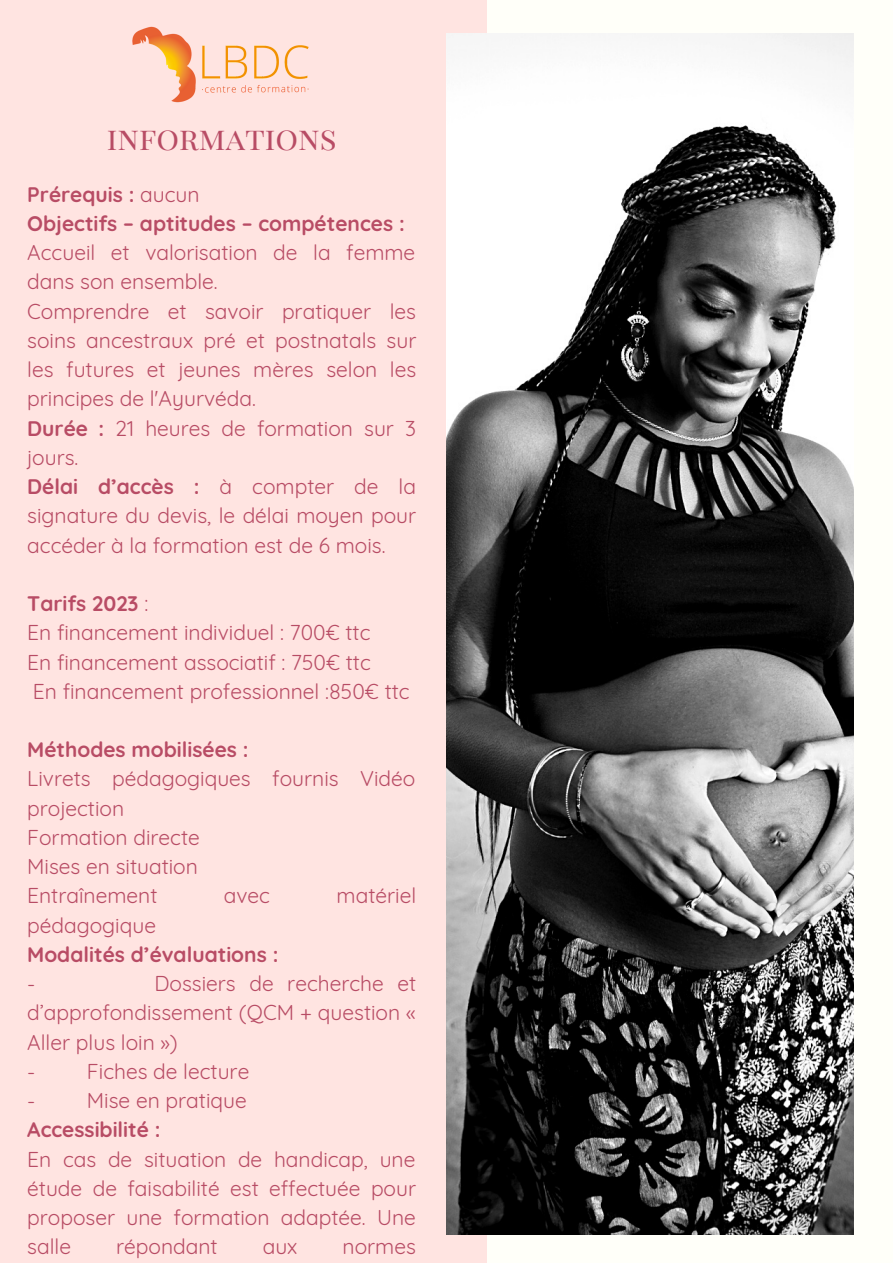
<style>
.page{position:relative;width:893px;height:1264px;background:#fff}
.page>*{position:absolute;margin:0;border:0;box-sizing:border-box;transform-origin:0 0}
.t1{font:31.5px "Playfair Display SC";color:#b84c65}
.t2{font:21px/29.2px "Quicksand";color:#b84c65}
.t3{font:700 21px/29.2px "Quicksand";color:#b84c65}
.s1{font-weight:400}
.s2{font-weight:700}
</style>
<div class="page">
<div style="left:0;top:0;width:892px;height:1262px;background:#fffff9"></div>
<div style="left:0;top:0;width:487px;height:1262px;background:#ffe4e1"></div>
<img style="left:446px;top:34px;width:407px;height:1200px">
<img style="left:132px;top:26px;width:177px;height:77px">
<h1 class="t1" style="left:107px;top:116px;width:231px">informations</h1>
<p class="t3" style="left:27px;top:179px;width:379px">Prérequis : <span class="s1">aucun<br></span>Objectifs – aptitudes – compétences :</p>
<p class="t2" style="left:27px;top:238px;width:390px">Accueil et valorisation de la femme dans son ensemble.<br>Comprendre et savoir pratiquer les soins ancestraux pré et postnatals sur les futures et jeunes mères selon les principes de l'Ayurvéda.<br><span class="s2">Durée :</span> 21 heures de formation sur 3 jours.<br><span class="s2">Délai d’accès :</span> à compter de la signature du devis, le délai moyen pour accéder à la formation est de 6 mois.</p>
<p class="t2" style="left:27px;top:588px;width:384px"><span class="s2">Tarifs 2023</span> :<br>En financement individuel : 700€ ttc<br>En financement associatif : 750€ ttc<br>En financement professionnel :850€ ttc</p>
<p class="t3" style="left:27px;top:734px;width:223px">Méthodes mobilisées :</p>
<p class="t2" style="left:27px;top:764px;width:389px">Livrets pédagogiques fournis Vidéo projection<br>Formation directe<br>Mises en situation<br>Entraînement</p>
<p class="t2" style="left:224px;top:880px;width:48px">avec</p>
<p class="t2" style="left:336px;top:880px;width:81px">matériel</p>
<p class="t2" style="left:27px;top:910px;width:130px">pédagogique</p>
<p class="t3" style="left:27px;top:939px;width:252px">Modalités d’évaluations :</p>
<p class="t2" style="left:27px;top:968px;width:10px">-</p>
<p class="t2" style="left:27px;top:968px;width:390px;text-indent:127px">Dossiers de recherche et d’approfondissement (QCM + question «<br>Aller plus loin »)<br>-</p>
<p class="t2" style="left:87px;top:1056px;width:164px">Fiches de lecture</p>
<p class="t2" style="left:27px;top:1085px;width:10px">-</p>
<p class="t2" style="left:87px;top:1085px;width:161px">Mise en pratique</p>
<p class="t3" style="left:27px;top:1114px;width:135px">Accessibilité :</p>
<p class="t2" style="left:27px;top:1144px;width:390px;text-align:justify">En cas de situation de handicap, une étude de faisabilité est effectuée pour proposer une formation adaptée. Une salle</p>
<p class="t2" style="left:116px;top:1231px;width:103px">répondant</p>
<p class="t2" style="left:263px;top:1231px;width:36px">aux</p>
<p class="t2" style="left:342px;top:1231px;width:75px">normes</p>
</div>
